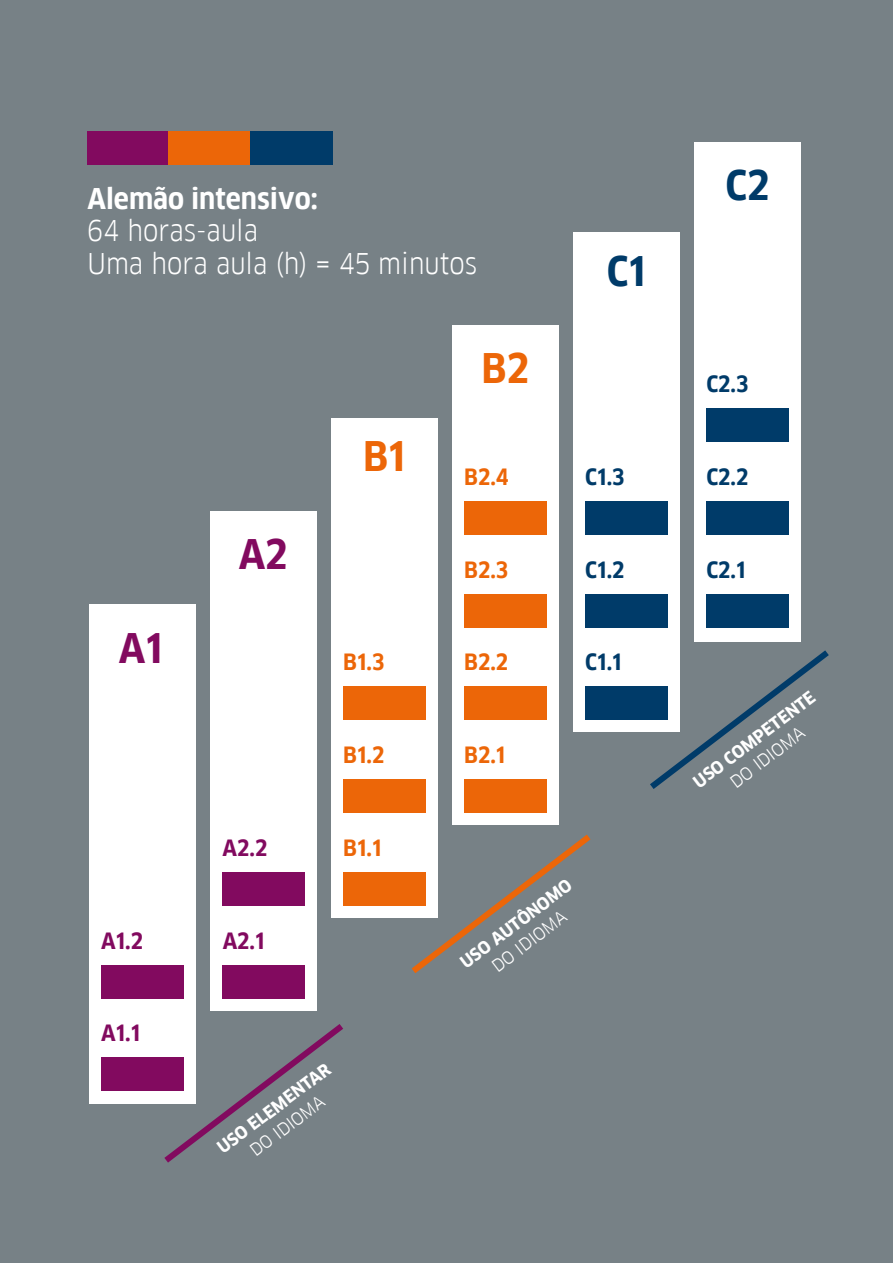
<style>
.page{position:relative;width:893px;height:1263px;background:#778186}
.page>*{position:absolute;margin:0;border:0;box-sizing:border-box;transform-origin:0 0}
.t1{font:700 39.9px "Goethe FF Clan";color:#820a5f}
.t2{font:700 39.9px "Goethe FF Clan";color:#ec6608}
.t3{font:700 39.9px "Goethe FF Clan";color:#003b69}
.t4{font:27.9px/32.1px "Goethe FF Clan";color:#fff}
.t5{font:700 27.9px "Goethe FF Clan";color:#fff}
.t6{font:700 21.9px "Goethe FF Clan";color:#ec6608}
.t7{font:700 21.9px "Goethe FF Clan";color:#003b69}
.t8{font:700 21.9px "Goethe FF Clan";color:#820a5f}
.t9{font:700 19.35px "Goethe FF Clan";color:#fff}
.t10{font:19.35px "Goethe FF Clan";color:#fff}
</style>
<div class="page">
<div style="left:89px;top:604px;width:106px;height:499px;background:#fff"></div>
<div style="left:210px;top:511px;width:106px;height:500px;background:#fff"></div>
<div style="left:331px;top:418px;width:106px;height:500px;background:#fff"></div>
<div style="left:452px;top:326px;width:107px;height:499px;background:#fff"></div>
<div style="left:573px;top:232px;width:107px;height:500px;background:#fff"></div>
<div style="left:694px;top:142px;width:107px;height:499px;background:#fff"></div>
<div style="left:101px;top:964px;width:82px;height:34px;background:#820a5f"></div>
<div style="left:223px;top:872px;width:82px;height:34px;background:#820a5f"></div>
<div style="left:101px;top:1057px;width:82px;height:34px;background:#820a5f"></div>
<div style="left:223px;top:964px;width:82px;height:34px;background:#820a5f"></div>
<div style="left:343px;top:779px;width:82px;height:34px;background:#ec6608"></div>
<div style="left:464px;top:686px;width:82px;height:34px;background:#ec6608"></div>
<div style="left:585px;top:593px;width:82px;height:34px;background:#003b69"></div>
<div style="left:706px;top:501px;width:82px;height:34px;background:#003b69"></div>
<div style="left:464px;top:501px;width:82px;height:34px;background:#ec6608"></div>
<div style="left:343px;top:872px;width:82px;height:34px;background:#ec6608"></div>
<div style="left:464px;top:779px;width:82px;height:34px;background:#ec6608"></div>
<div style="left:585px;top:686px;width:82px;height:34px;background:#003b69"></div>
<div style="left:706px;top:593px;width:82px;height:34px;background:#003b69"></div>
<div style="left:343px;top:686px;width:82px;height:34px;background:#ec6608"></div>
<div style="left:464px;top:593px;width:82px;height:34px;background:#ec6608"></div>
<div style="left:585px;top:501px;width:82px;height:34px;background:#003b69"></div>
<div style="left:706px;top:408px;width:82px;height:34px;background:#003b69"></div>
<div style="left:87px;top:131px;width:83px;height:34px;background:#820a5f"></div>
<svg style="left:158px;top:1018px;width:185px;height:145px"></svg>
<svg style="left:650px;top:650px;width:179px;height:139px"></svg>
<svg style="left:411px;top:828px;width:180px;height:145px"></svg>
<div style="left:169px;top:131px;width:82px;height:34px;background:#ec6608"></div>
<div style="left:251px;top:131px;width:82px;height:34px;background:#003b69"></div>
<p class="t5" style="left:87px;top:184px;width:232px">Alemão intensivo:</p>
<p class="t4" style="left:87px;top:215px;width:391px">64 horas-aula<br>Uma hora aula (h) = 45 minutos</p>
<h1 class="t2" style="left:481px;top:347px;width:49px">B2</h1>
<h1 class="t3" style="left:607px;top:250px;width:40px">C1</h1>
<h1 class="t3" style="left:725px;top:164px;width:46px">C2</h1>
<p class="t7" style="left:706px;top:372px;width:44px">C2.3</p>
<h1 class="t1" style="left:119px;top:626px;width:45px">A1</h1>
<p class="t8" style="left:101px;top:928px;width:43px">A1.2</p>
<p class="t8" style="left:101px;top:1021px;width:41px">A1.1</p>
<h1 class="t1" style="left:239px;top:533px;width:51px">A2</h1>
<p class="t8" style="left:223px;top:836px;width:46px">A2.2</p>
<p class="t8" style="left:223px;top:928px;width:43px">A2.1</p>
<h1 class="t2" style="left:363px;top:434px;width:44px">B1</h1>
<p class="t6" style="left:343px;top:650px;width:43px">B1.3</p>
<p class="t6" style="left:343px;top:743px;width:43px">B1.2</p>
<p class="t6" style="left:343px;top:836px;width:40px">B1.1</p>
<p class="t9" style="left:212px;top:1139px;width:135px;rotate:-37deg">uso el ementar</p>
<p class="t10" style="left:245px;top:1142px;width:88px;rotate:-37deg">do idioma</p>
<p class="t6" style="left:464px;top:465px;width:46px">B2.4</p>
<p class="t7" style="left:706px;top:465px;width:44px">C2.2</p>
<p class="t7" style="left:585px;top:465px;width:41px">C1.3</p>
<p class="t6" style="left:464px;top:557px;width:46px">B2.3</p>
<p class="t6" style="left:464px;top:650px;width:46px">B2.2</p>
<p class="t6" style="left:464px;top:743px;width:43px">B2.1</p>
<p class="t7" style="left:585px;top:557px;width:41px">C1.2</p>
<p class="t7" style="left:585px;top:650px;width:38px">C1.1</p>
<p class="t9" style="left:455px;top:954px;width:135px;rotate:-37deg">uso autônomo</p>
<p class="t10" style="left:487px;top:958px;width:88px;rotate:-37deg">do idioma</p>
<p class="t7" style="left:706px;top:557px;width:41px">C2.1</p>
<p class="t9" style="left:688px;top:774px;width:149px;rotate:-37deg">uso competente</p>
<p class="t10" style="left:725px;top:774px;width:88px;rotate:-37deg">do idioma</p>
</div>
